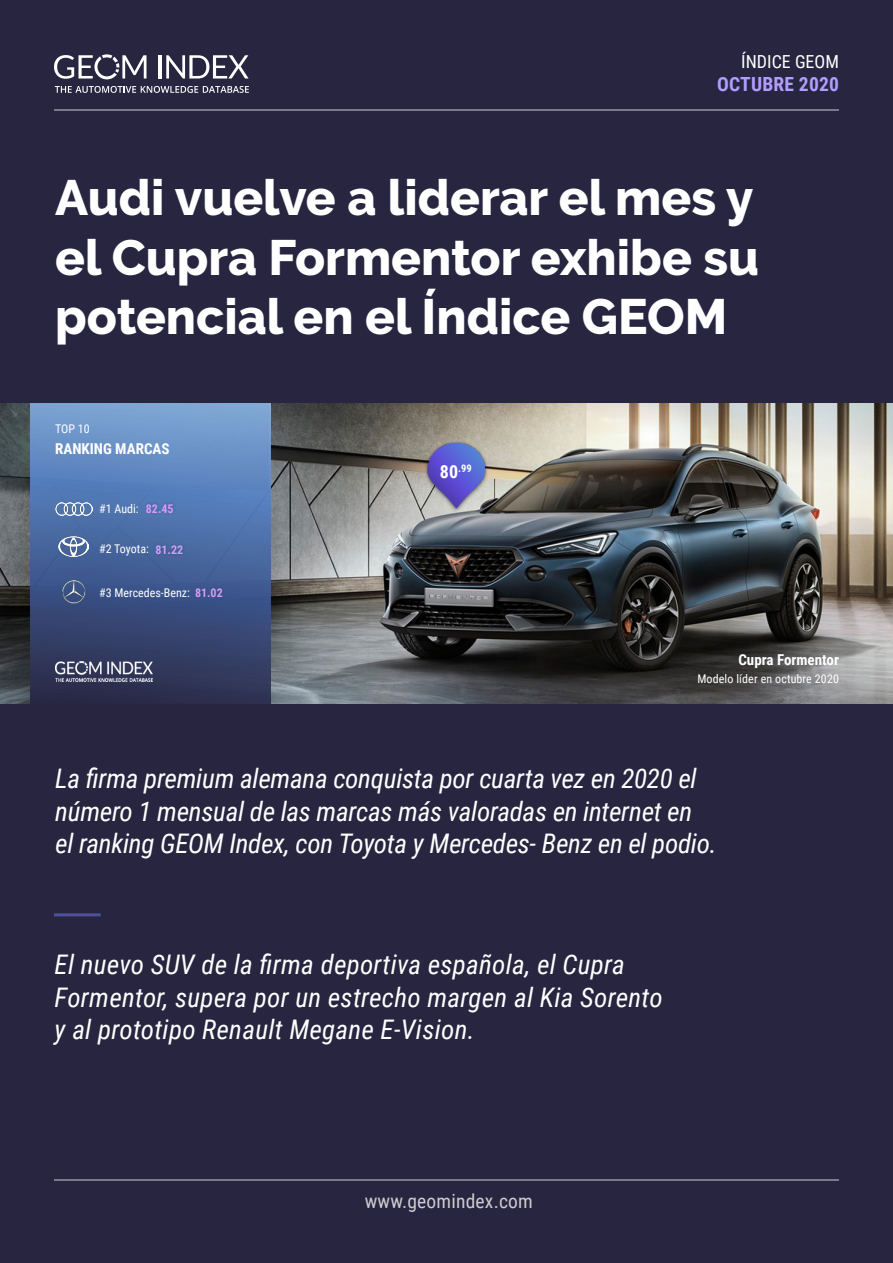
<style>
.page{position:relative;width:893px;height:1263px;background:#27253f}
.page>*{position:absolute;margin:0;border:0;box-sizing:border-box;transform-origin:0 0}
.Titulo_principal{font:800 49.5px/59.4px "Raleway";color:#fff;text-align:justify}
.Texto_cita{font:italic 27px/32.4px "Roboto Condensed";letter-spacing:-.01em;color:#fff}
.Texto_cita-2{font:italic 27px/32.4px "Roboto Condensed";letter-spacing:.01em;color:#fff}
.Texto_cita-3{font:19.5px "Roboto Condensed";letter-spacing:.01em;color:#cfcbd0}
.t1{font:700 19.5px "Roboto Condensed";letter-spacing:.01em;color:#b09dff}
.t2{font:18px "Roboto Condensed";color:#fff}
.t3{font:700 15px "Roboto Condensed";color:#fff}
.Valor_top10_marcas{font:12px "Roboto Condensed";color:#fff}
.Valor_top10_marcas-2{font:700 12px "Roboto Condensed";color:#d29dff}
.t4{font:700 10.5px "Roboto Condensed";color:#fff}
.s1{font-weight:700;color:#d29dff}
.s2{font-size:18px}
</style>
<div class="page">
<img style="left:0;top:404px;width:893px;height:300px">
<div style="left:31px;top:404px;width:240px;height:300px;background:linear-gradient(to bottom,#72a4e0,#232950)"></div>
<hr style="left:54px;top:913px;width:47px;height:3px;background:#4e4f9d">
<svg style="left:54px;top:54px;width:92px;height:25px"></svg>
<hr style="left:158px;top:55px;width:3px;height:24px;background:#fff">
<svg style="left:166px;top:55px;width:83px;height:24px"></svg>
<svg style="left:55px;top:86px;width:194px;height:7px"></svg>
<hr style="left:54px;top:109px;width:785px;height:2px;background:#fff">
<hr style="left:54px;top:1179px;width:785px;height:1px;background:#fff">
<div style="left:144px;top:501px;width:32px;height:14px;background:#231f20;opacity:.26"></div>
<div style="left:193px;top:585px;width:33px;height:14px;background:#385183"></div>
<div style="left:154px;top:543px;width:32px;height:14px;background:#456296"></div>
<img style="left:55px;top:662px;width:98px;height:19px">
<img style="left:421px;top:439px;width:69px;height:76px">
<img style="left:55px;top:502px;width:38px;height:13px">
<img style="left:63px;top:581px;width:22px;height:22px">
<img style="left:59px;top:537px;width:30px;height:19px">
<p class="t2" style="left:741px;top:48px;width:99px">ÍNDICE GEOM</p>
<p class="t1" style="left:717px;top:70px;width:123px">OCTUBRE 2020</p>
<p class="Titulo_principal" style="left:55px;top:168px;width:705px">Audi vuelve a liderar el mes y el Cupra Formentor exhibe su potencial en el Índice GEOM</p>
<p class="Valor_top10_marcas" style="left:55px;top:420px;width:36px">TOP 10</p>
<p class="t3" style="left:55px;top:438px;width:116px">RANKING MARCAS</p>
<p class="Valor_top10_marcas" style="left:99px;top:500px;width:41px">#1 Audi:</p>
<p class="Valor_top10_marcas-2" style="left:146px;top:500px;width:29px">82.45</p>
<p class="Valor_top10_marcas" style="left:99px;top:541px;width:51px">#2 Toyota:</p>
<p class="Valor_top10_marcas-2" style="left:155px;top:541px;width:29px">81.22</p>
<p class="Valor_top10_marcas" style="left:99px;top:584px;width:125px">#3 Mercedes-Benz: <span class="s1">81.02</span></p>
<p class="t4" style="left:440px;top:461px;width:33px"><span class="s2">80</span>.99</p>
<p class="t3" style="left:738px;top:649px;width:102px">Cupra Formentor</p>
<p class="Valor_top10_marcas" style="left:697px;top:670px;width:143px">Modelo líder en octubre 2020</p>
<p class="Texto_cita" style="left:55px;top:761px;width:643px">La firma premium alemana conquista por cuarta vez en 2020 el número 1 mensual de las marcas más valoradas en internet en</p>
<p class="Texto_cita" style="left:55px;top:826px;width:663px">el ranking GEOM Index, con Toyota y Mercedes- Benz en el podio.</p>
<p class="Texto_cita-2" style="left:55px;top:947px;width:610px">El nuevo SUV de la firma deportiva española, el Cupra<br>Formentor, supera por un estrecho margen al Kia Sorento</p>
<p class="Texto_cita-2" style="left:55px;top:1012px;width:422px">y al prototipo Renault Megane E-Vision.</p>
<p class="Texto_cita-3" style="left:365px;top:1187px;width:170px">www.geomindex.com</p>
</div>
